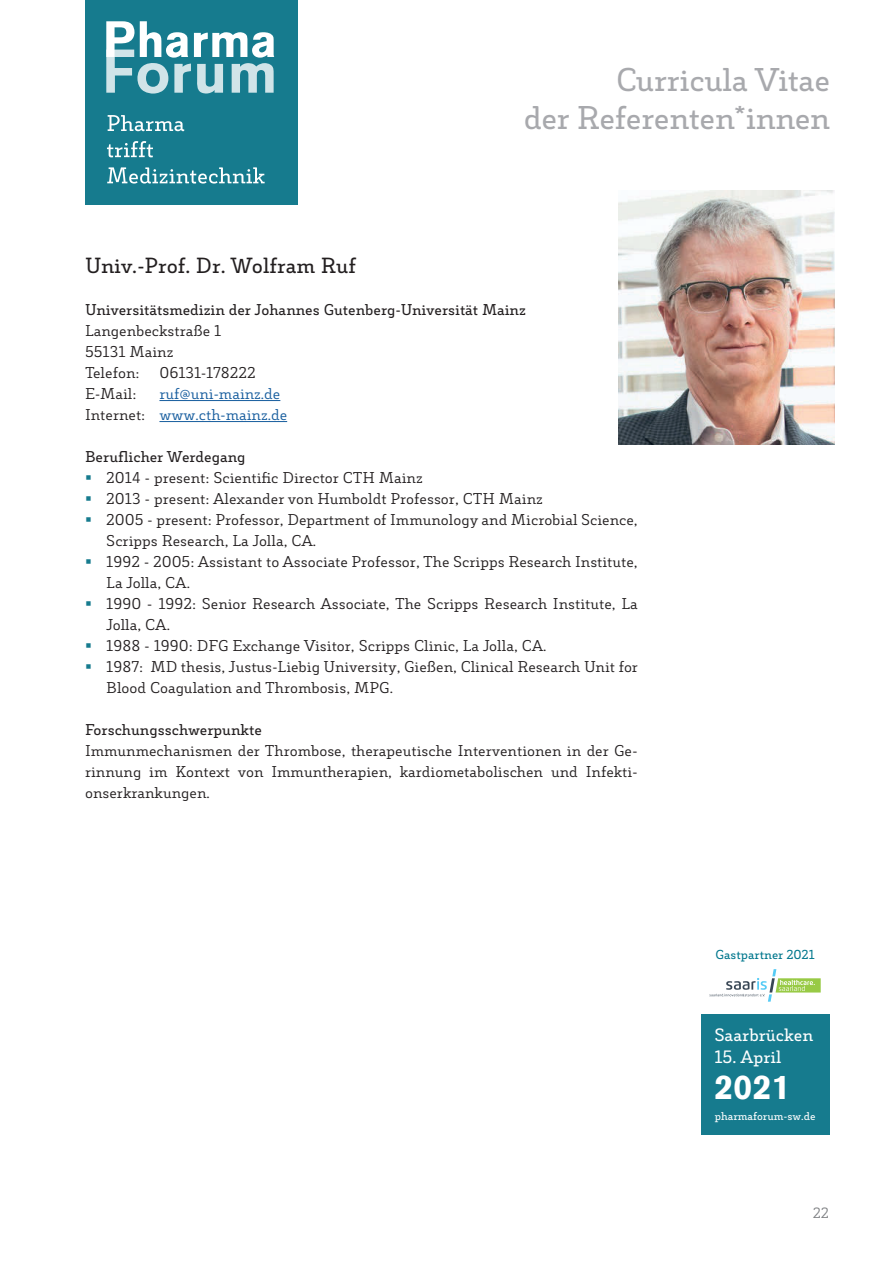
<style>
.page{position:relative;width:893px;height:1263px;background:#fff}
.page>*{position:absolute;margin:0;border:0;box-sizing:border-box;transform-origin:0 0}
.t1{font:900 33.45px "Akzidenz Grotesk";color:#fff}
.t2{font:600 31.5px/37.8px "Decour";letter-spacing:-.01em;color:#a8a9ad;text-align:right}
.Ref_Name{font:600 21px "Decour";color:#231f20}
.t3{font:600 17.1px "Decour";color:#fff}
.Aufzählung{font:15px/21px "Decour";color:#231f20}
.Text{font:600 15px "Decour";color:#231f20}
.Text-2{font:15px "Decour";color:#231f20}
.Text-3{font:15px "Decour";color:#175d9e}
.t4{font:14.25px "Decour";color:#808285}
.t5{font:600 12.45px "Decour";color:#01778d}
.t6{font:600 10.95px "Decour";color:#fff}
.s1{color:#231f20}
.s2{color:#167b8e}
</style>
<div class="page">
<div style="left:85px;top:0;width:213px;height:205px;background:#167b8e"></div>
<svg style="left:106px;top:21px;width:168px;height:73px"></svg>
<svg style="left:107px;top:167px;width:158px;height:17px"></svg>
<svg style="left:107px;top:141px;width:46px;height:16px"></svg>
<svg style="left:108px;top:115px;width:76px;height:16px"></svg>
<div style="left:701px;top:1014px;width:128px;height:120px;background:#167b8e"></div>
<svg style="left:709px;top:969px;width:112px;height:33px"></svg>
<hr style="left:159px;top:400px;width:121px;height:1px;background:#175d9e">
<hr style="left:159px;top:421px;width:128px;height:1px;background:#175d9e">
<img style="left:619px;top:190px;width:215px;height:254px">
<h2 class="t2" style="left:524px;top:61px;width:308px">Curricula Vitae<br>der Referenten*innen</h2>
<p class="Ref_Name" style="left:85px;top:252px;width:273px">Univ.-Prof. Dr. Wolfram Ruf</p>
<p class="Text" style="left:85px;top:300px;width:442px">Universitätsmedizin der Johannes Gutenberg-Universität Mainz</p>
<p class="Text-2" style="left:85px;top:322px;width:138px">Langenbeckstraße 1</p>
<p class="Text-2" style="left:85px;top:343px;width:90px">55131 Mainz</p>
<p class="Text-2" style="left:85px;top:364px;width:56px">Telefon:</p>
<p class="Text-2" style="left:159px;top:364px;width:98px">06131-178222</p>
<p class="Text-2" style="left:85px;top:385px;width:53px">E-Mail:</p>
<p class="Text-3" style="left:159px;top:385px;width:122px">ruf@uni-mainz.de</p>
<p class="Text-3" style="left:85px;top:406px;width:204px"><span class="s1">Internet:</span> www.cth-mainz.de</p>
<p class="Text" style="left:85px;top:447px;width:162px">Beruflicher Werdegang</p>
<p class="Aufzählung" style="left:85px;top:467px;width:339px"><span class="s2">▪</span> 2014 - present: Scientific Director CTH Mainz</p>
<p class="Aufzählung" style="left:85px;top:488px;width:459px"><span class="s2">▪</span> 2013 - present: Alexander von Humboldt Professor, CTH Mainz</p>
<p class="Aufzählung" style="left:106px;top:509px;width:533px;text-indent:-21px"><span class="s2">▪</span> 2005 - present: Professor, Department of Immunology and Microbial Science,<br>Scripps Research, La Jolla, CA.</p>
<p class="Aufzählung" style="left:106px;top:551px;width:533px;text-indent:-21px"><span class="s2">▪</span> 1992 - 2005: Assistant to Associate Professor, The Scripps Research Institute,<br>La Jolla, CA.</p>
<p class="Aufzählung" style="left:106px;top:593px;width:533px;text-indent:-21px"><span class="s2">▪</span> 1990 - 1992: Senior Research Associate, The Scripps Research Institute, La<br>Jolla, CA.</p>
<p class="Aufzählung" style="left:85px;top:635px;width:463px"><span class="s2">▪</span> 1988 - 1990: DFG Exchange Visitor, Scripps Clinic, La Jolla, CA.</p>
<p class="Aufzählung" style="left:106px;top:656px;width:533px;text-indent:-21px"><span class="s2">▪</span> 1987: MD thesis, Justus-Liebig University, Gießen, Clinical Research Unit for<br>Blood Coagulation and Thrombosis, MPG.</p>
<p class="Text" style="left:85px;top:720px;width:178px">Forschungsschwerpunkte</p>
<p class="Aufzählung" style="left:85px;top:740px;width:554px;text-align:justify">Immunmechanismen der Thrombose, therapeutische Interventionen in der Ge&shy;rinnung im Kontext von Immuntherapien, kardiometabolischen und Infekti&shy;onserkrankungen.</p>
<p class="t5" style="left:715px;top:946px;width:101px">Gastpartner 2021</p>
<p class="t3" style="left:714px;top:1024px;width:101px">Saarbrücken</p>
<p class="t3" style="left:714px;top:1046px;width:68px">15. April</p>
<h1 class="t1" style="left:714px;top:1065px;width:78px">2021</h1>
<p class="t6" style="left:715px;top:1110px;width:102px">pharmaforum-sw.de</p>
<p class="t4" style="left:813px;top:1204px;width:18px">22</p>
</div>
